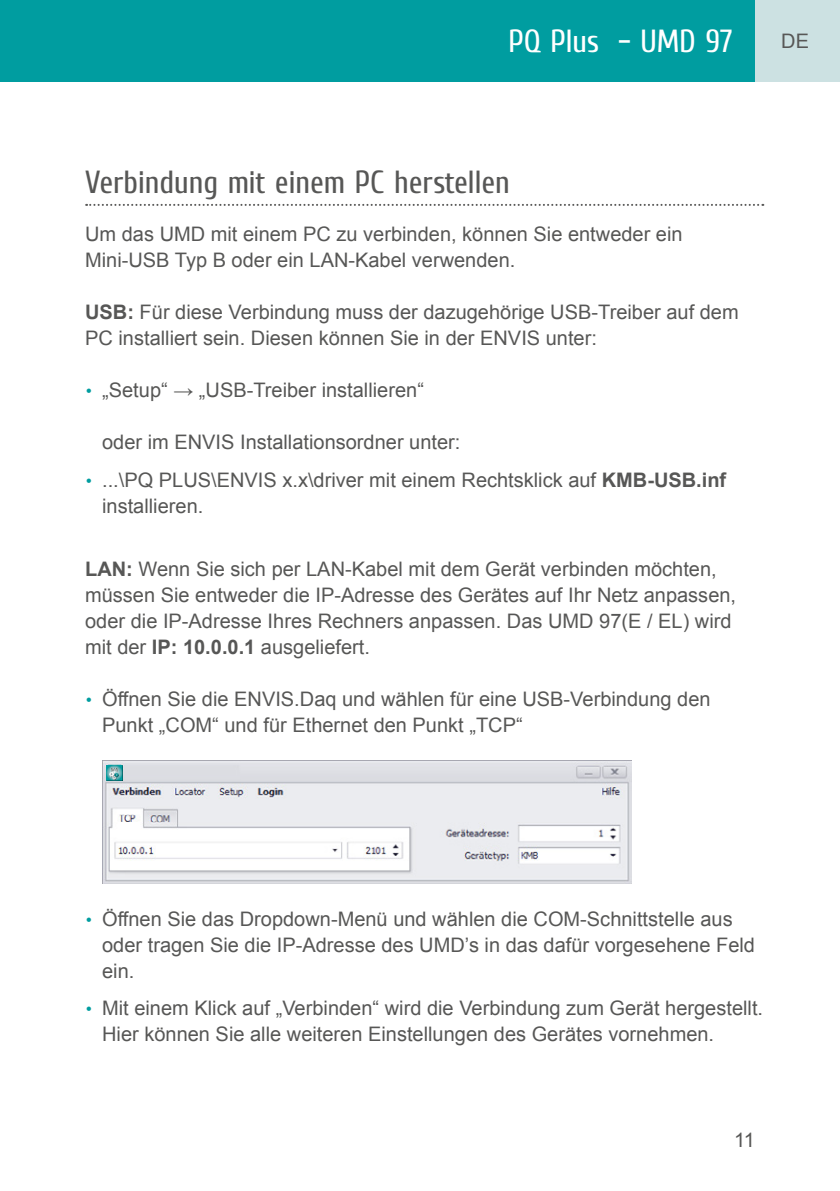
<style>
.page{position:relative;width:840px;height:1191px;background:#fff}
.page>*{position:absolute;margin:0;border:0;box-sizing:border-box;transform-origin:0 0}
.t1{font:32px "Cuprum";color:#575756}
.t2{font:32px "Cuprum";color:#fff}
.t3{font:20px/26px "Arial";color:#575756}
.s1{font-weight:700}
.s2{font-family:"Rubik";color:#009da0}
</style>
<div class="page">
<div style="left:0;top:0;width:839px;height:81px;background:#009da0"></div>
<div style="left:754px;top:0;width:85px;height:81px;background:#cce1e2"></div>
<svg style="left:86px;top:204px;width:677px;height:2px"></svg>
<img style="left:102px;top:760px;width:529px;height:123px">
<img style="left:106px;top:765px;width:16px;height:15px">
<h1 class="t2" style="left:508px;top:22px;width:225px">PQ Plus – UMD 97</h1>
<p class="t3" style="left:780px;top:28px;width:29px">DE</p>
<h1 class="t1" style="left:85px;top:163px;width:426px">Verbindung mit einem PC herstellen</h1>
<p class="t3" style="left:85px;top:221px;width:598px">Um das UMD mit einem PC zu verbinden, können Sie entweder ein<br>Mini-USB Typ B oder ein LAN-Kabel verwenden.</p>
<p class="t3" style="left:85px;top:299px;width:654px"><span class="s1">USB:</span> Für diese Verbindung muss der dazugehörige USB-Treiber auf dem<br>PC installiert sein. Diesen können Sie in der ENVIS unter:</p>
<p class="t3" style="left:85px;top:377px;width:340px"><span class="s2">•</span> „Setup“ → „USB-Treiber installieren“</p>
<p class="t3" style="left:102px;top:429px;width:359px">oder im ENVIS Installationsordner unter:</p>
<p class="t3" style="left:102px;top:467px;width:625px;text-indent:-17px"><span class="s2">•</span> ...\PQ PLUS\ENVIS x.x\driver mit einem Rechtsklick auf <span class="s1">KMB-USB.inf </span>installieren.</p>
<p class="t3" style="left:85px;top:556px;width:652px"><span class="s1">LAN:</span> Wenn Sie sich per LAN-Kabel mit dem Gerät verbinden möchten, müssen Sie entweder die IP-Adresse des Gerätes auf Ihr Netz anpassen, oder die IP-Adresse Ihres Rechners anpassen. Das UMD 97(E / EL) wird mit der <span class="s1">IP: 10.0.0.1</span> ausgeliefert.</p>
<p class="t3" style="left:102px;top:686px;width:609px;text-indent:-17px"><span class="s2">•</span> Öffnen Sie die ENVIS.Daq und wählen für eine USB-Verbindung den<br>Punkt „COM“ und für Ethernet den Punkt „TCP“</p>
<p class="t3" style="left:102px;top:905px;width:654px;text-indent:-17px"><span class="s2">•</span> Öffnen Sie das Dropdown-Menü und wählen die COM-Schnittstelle aus oder tragen Sie die IP-Adresse des UMD’s in das dafür vorgesehene Feld ein.</p>
<p class="t3" style="left:102px;top:995px;width:662px;text-indent:-17px"><span class="s2">•</span> Mit einem Klick auf „Verbinden“ wird die Verbindung zum Gerät hergestellt.<br>Hier können Sie alle weiteren Einstellungen des Gerätes vornehmen.</p>
<p class="t3" style="left:733px;top:1127px;width:22px">11</p>
</div>
